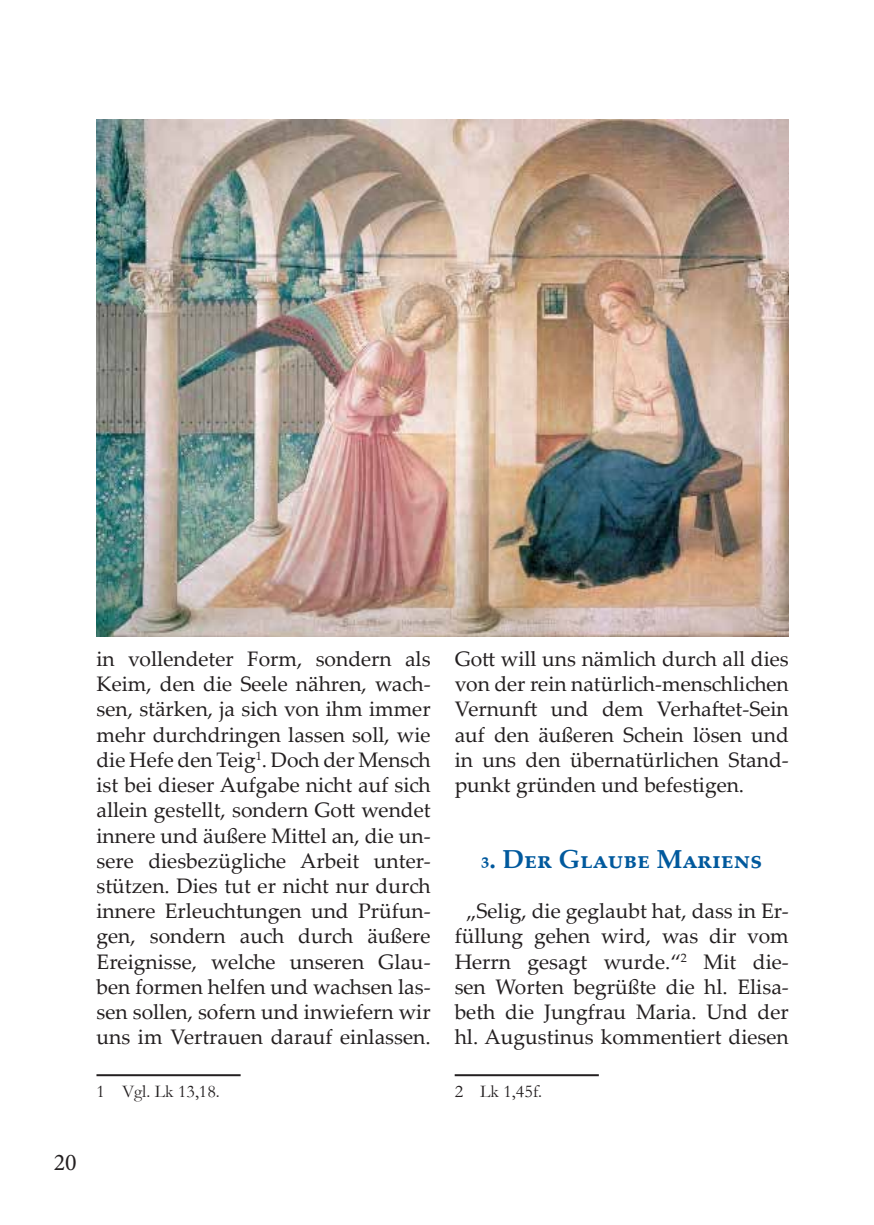
<style>
.page{position:relative;width:874px;height:1225px;background:#fff}
.page>*{position:absolute;margin:0;border:0;box-sizing:border-box;transform-origin:0 0}
.t1{font:700 26px "Palatino Linotype";color:#00599d}
.t2{font:24px "Minion Pro";color:#231f20}
.t3{font:21px/25.2px "Palatino Linotype";color:#231f20;text-align:justify}
.t4{font:18px "Garamond";color:#231f20}
</style>
<div class="page">
<hr style="left:96px;top:1074px;width:144px;height:2px;background:#231f20">
<hr style="left:454px;top:1074px;width:144px;height:2px;background:#231f20">
<img style="left:96px;top:120px;width:692px;height:516px">
<p class="t3" style="left:96px;top:645px;width:335px">in vollendeter Form, sondern als Keim, den die Seele nähren, wach&shy;sen, stärken, ja sich von ihm immer mehr durchdringen lassen soll, wie die Hefe den Teig<sup>1</sup>. Doch der Mensch ist bei dieser Aufgabe nicht auf sich allein gestellt, sondern Gott wendet innere und äußere Mittel an, die un&shy;sere diesbezügliche Arbeit unter&shy;stützen. Dies tut er nicht nur durch innere Erleuchtungen und Prüfun&shy;gen, sondern auch durch äußere Ereignisse, welche unseren Glau&shy;ben formen helfen und wachsen las&shy;sen sollen, sofern und inwiefern wir uns im Vertrauen darauf einlassen.</p>
<p class="t4" style="left:96px;top:1079px;width:125px">1 Vgl. Lk 13,18.</p>
<p class="t2" style="left:54px;top:1145px;width:25px">20</p>
<p class="t3" style="left:454px;top:645px;width:335px">Gott will uns nämlich durch all dies von der rein natürlich-menschlichen Vernunft und dem Verhaftet-Sein auf den äußeren Schein lösen und in uns den übernatürlichen Stand&shy;punkt gründen und befestigen.</p>
<p class="t1" style="left:481px;top:840px;width:283px">3. Der Glaube Mariens</p>
<p class="t3" style="left:454px;top:897px;width:335px;text-align:center">„Selig, die geglaubt hat, dass in Er&shy;füllung gehen wird, was dir vom Herrn gesagt wurde.“<sup>2</sup> Mit die&shy;sen Worten begrüßte die hl. Elisa&shy;beth die Jungfrau Maria. Und der hl. Augustinus kommentiert diesen</p>
<p class="t4" style="left:454px;top:1079px;width:89px">2 Lk 1,45f.</p>
</div>
